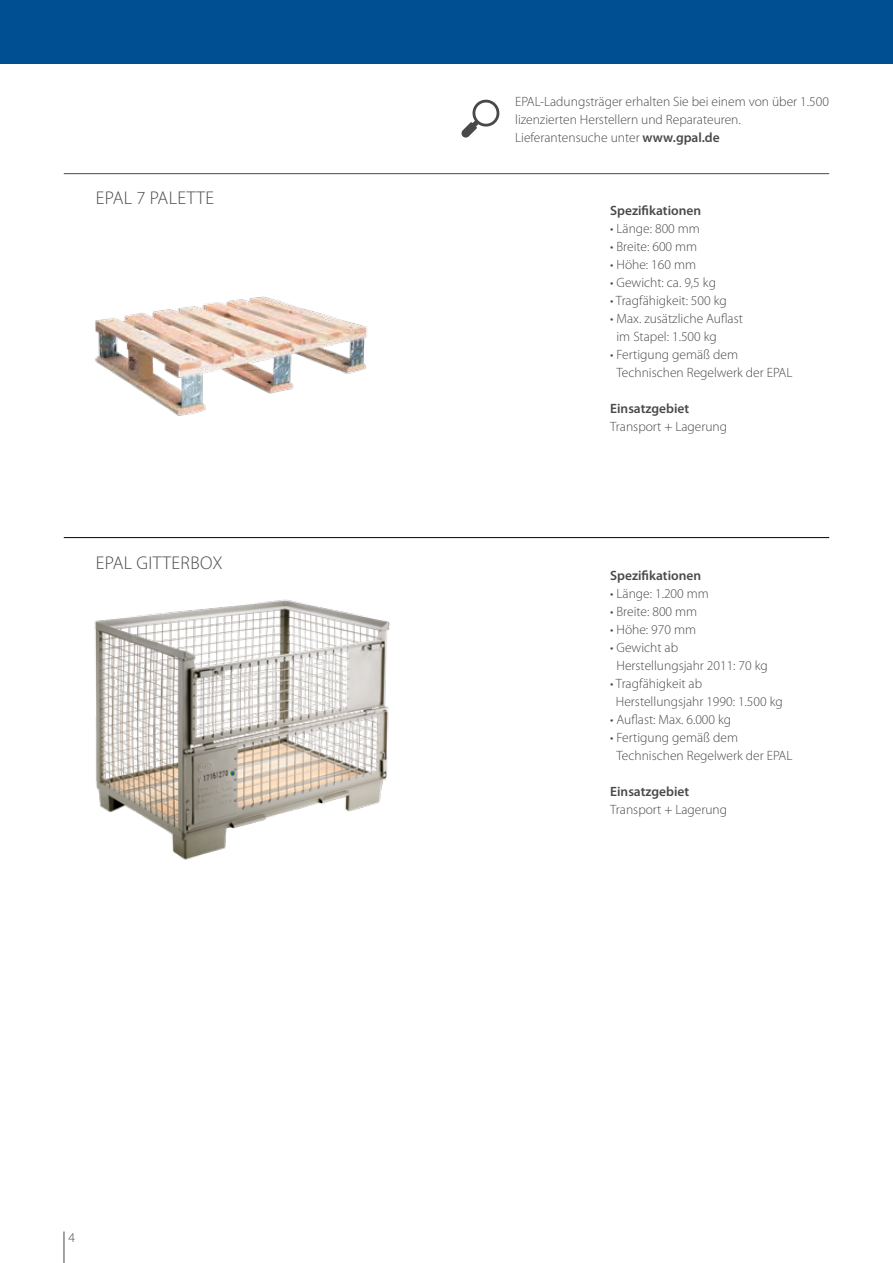
<style>
.page{position:relative;width:893px;height:1263px;background:#fff}
.page>*{position:absolute;margin:0;border:0;box-sizing:border-box;transform-origin:0 0}
.t1{font:300 18.45px "Myriad Pro";letter-spacing:.02em;color:#494948}
.t2{font:300 13.5px/18px "Myriad Pro";color:#494948}
.t3{font:600 13.5px "Myriad Pro";color:#494948}
.s1{font-weight:600}
</style>
<div class="page">
<hr style="left:64px;top:173px;width:765px;height:1px;background:#494948">
<hr style="left:64px;top:537px;width:765px;height:1px;background:#000">
<img style="left:94px;top:599px;width:296px;height:261px">
<hr style="left:64px;top:1231px;width:1px;height:32px;background:#494948">
<img style="left:95px;top:296px;width:272px;height:120px">
<svg style="left:461px;top:100px;width:38px;height:38px"></svg>
<div style="left:0;top:0;width:893px;height:64px;background:#004f92"></div>
<h1 class="t1" style="left:96px;top:187px;width:120px">EPAL 7 PALETTE</h1>
<h1 class="t1" style="left:96px;top:551px;width:128px">EPAL GITTERBOX</h1>
<p class="t2" style="left:68px;top:1228px;width:8px">4</p>
<p class="t2" style="left:515px;top:92px;width:315px">EPAL-Ladungsträger erhalten Sie bei einem von über 1.500 lizenzierten Herstellern und Reparateuren.<br>Lieferantensuche unter <span class="s1">www.gpal.de</span></p>
<p class="t3" style="left:610px;top:202px;width:92px">Spezifikationen</p>
<p class="t2" style="left:610px;top:220px;width:91px">• Länge: 800 mm</p>
<p class="t2" style="left:610px;top:238px;width:89px">• Breite: 600 mm</p>
<p class="t2" style="left:610px;top:256px;width:87px">• Höhe: 160 mm</p>
<p class="t2" style="left:610px;top:274px;width:107px">• Gewicht: ca. 9,5 kg</p>
<p class="t2" style="left:610px;top:292px;width:118px">• Tragfähigkeit: 500 kg</p>
<p class="t2" style="left:616px;top:310px;width:128px;text-indent:-6px">• Max. zusätzliche Auflast im Stapel: 1.500 kg</p>
<p class="t2" style="left:616px;top:346px;width:177px;text-indent:-6px">• Fertigung gemäß dem<br>Technischen Regelwerk der EPAL</p>
<p class="t3" style="left:610px;top:400px;width:81px">Einsatzgebiet</p>
<p class="t2" style="left:610px;top:418px;width:119px">Transport + Lagerung</p>
<p class="t3" style="left:610px;top:567px;width:92px">Spezifikationen</p>
<p class="t2" style="left:610px;top:584px;width:100px">• Länge: 1.200 mm</p>
<p class="t2" style="left:610px;top:602px;width:89px">• Breite: 800 mm</p>
<p class="t2" style="left:610px;top:620px;width:87px">• Höhe: 970 mm</p>
<p class="t2" style="left:616px;top:638px;width:153px;text-indent:-6px">• Gewicht ab<br>Herstellungsjahr 2011: 70 kg</p>
<p class="t2" style="left:616px;top:674px;width:168px;text-indent:-6px">• Tragfähigkeit ab<br>Herstellungsjahr 1990: 1.500 kg</p>
<p class="t2" style="left:610px;top:710px;width:123px">• Auflast: Max. 6.000 kg</p>
<p class="t2" style="left:616px;top:728px;width:177px;text-indent:-6px">• Fertigung gemäß dem<br>Technischen Regelwerk der EPAL</p>
<p class="t3" style="left:610px;top:783px;width:81px">Einsatzgebiet</p>
<p class="t2" style="left:610px;top:800px;width:119px">Transport + Lagerung</p>
</div>
